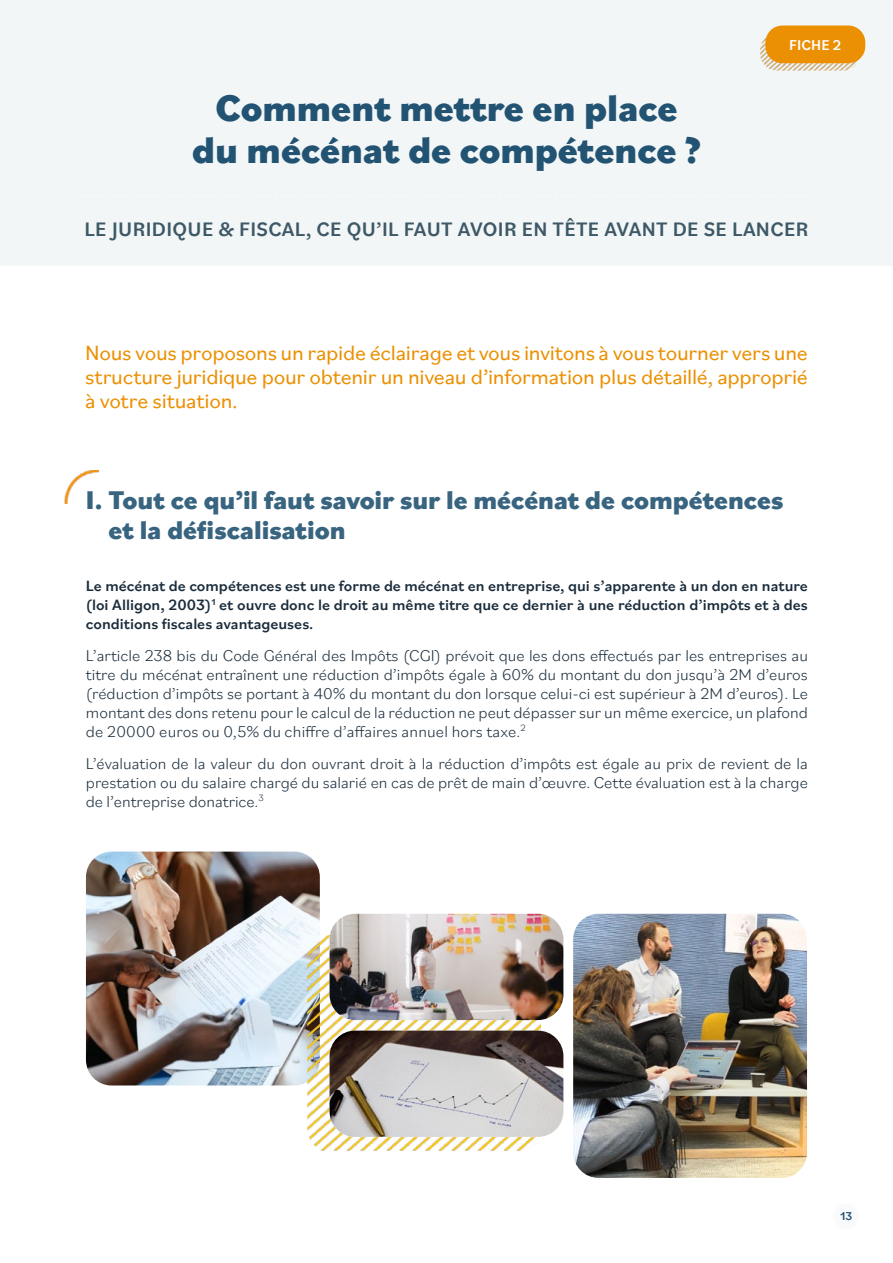
<style>
.page{position:relative;width:893px;height:1263px;background:#fff}
.page>*{position:absolute;margin:0;border:0;box-sizing:border-box;transform-origin:0 0}
.t1{font:800 39px/42px "Bilo";color:#225372;text-align:center}
.t2{font:800 27px/30px "Bilo";letter-spacing:-.005em;color:#386480}
.t3{font:21.75px/24px "Bilo";letter-spacing:-.015em;color:#eb9003;text-align:justify}
.t4{font:500 20.55px "Bilo";letter-spacing:.015em;color:#3d5866}
.t5{font:300 16.5px/19px "Bilo";color:#1a2c3b;text-align:justify}
.t6{font:500 15.75px/19px "Bilo";color:#1a2c3b;text-align:justify}
.t7{font:500 15px "Bilo";color:#fff}
.t8{font:500 12px "Bilo";color:#225372}
</style>
<div class="page">
<div style="left:0;top:0;width:893px;height:266px;background:#f3f6f7"></div>
<img style="left:86px;top:851px;width:234px;height:234px">
<img style="left:307px;top:935px;width:234px;height:216px">
<img style="left:573px;top:914px;width:234px;height:264px">
<img style="left:330px;top:914px;width:233px;height:106px">
<img style="left:330px;top:1030px;width:233px;height:107px">
<svg style="left:85px;top:195px;width:723px;height:1px"></svg>
<div style="left:833px;top:1203px;width:26px;height:26px;background:#f9fafb;border-radius:50%"></div>
<img style="left:65px;top:470px;width:34px;height:34px">
<img style="left:760px;top:33px;width:100px;height:38px">
<div style="left:765px;top:26px;width:100px;height:37px;background:#eb9003;border-radius:17px"></div>
<h1 class="t1" style="left:192px;top:85px;width:510px">Comment mettre en place du mécénat de compétence ?</h1>
<p class="t7" style="left:789px;top:35px;width:54px">FICHE 2</p>
<p class="t4" style="left:85px;top:215px;width:725px">LE JURIDIQUE &amp; FISCAL, CE QU’IL FAUT AVOIR EN TÊTE AVANT DE SE LANCER</p>
<h3 class="t3" style="left:85px;top:340px;width:724px">Nous vous proposons un rapide éclairage et vous invitons à vous tourner vers une structure juridique pour obtenir un niveau d’information plus détaillé, approprié à votre situation.</h3>
<h2 class="t2" style="left:108px;top:483px;width:676px;text-indent:-23px">I. Tout ce qu’il faut savoir sur le mécénat de compétences et la défiscalisation</h2>
<p class="t6" style="left:86px;top:575px;width:724px">Le mécénat de compétences est une forme de mécénat en entreprise, qui s’apparente à un don en nature (loi Alligon, 2003)<sup>1</sup> et ouvre donc le droit au même titre que ce dernier à une réduction d’impôts et à des conditions fiscales avantageuses.</p>
<p class="t5" style="left:86px;top:644px;width:723px">L’article 238 bis du Code Général des Impôts (CGI) prévoit que les dons effectués par les entreprises au titre du mécénat entraînent une réduction d’impôts égale à 60% du montant du don jusqu’à 2M d’euros (réduction d’impôts se portant à 40% du montant du don lorsque celui-ci est supérieur à 2M d’euros). Le montant des dons retenu pour le calcul de la réduction ne peut dépasser sur un même exercice, un plafond de 20000 euros ou 0,5% du chiffre d’affaires annuel hors taxe.<sup>2</sup></p>
<p class="t5" style="left:86px;top:752px;width:723px">L’évaluation de la valeur du don ouvrant droit à la réduction d’impôts est égale au prix de revient de la prestation ou du salaire chargé du salarié en cas de prêt de main d’œuvre. Cette évaluation est à la charge de l’entreprise donatrice.<sup>3</sup></p>
<p class="t8" style="left:840px;top:1208px;width:14px">13</p>
</div>
